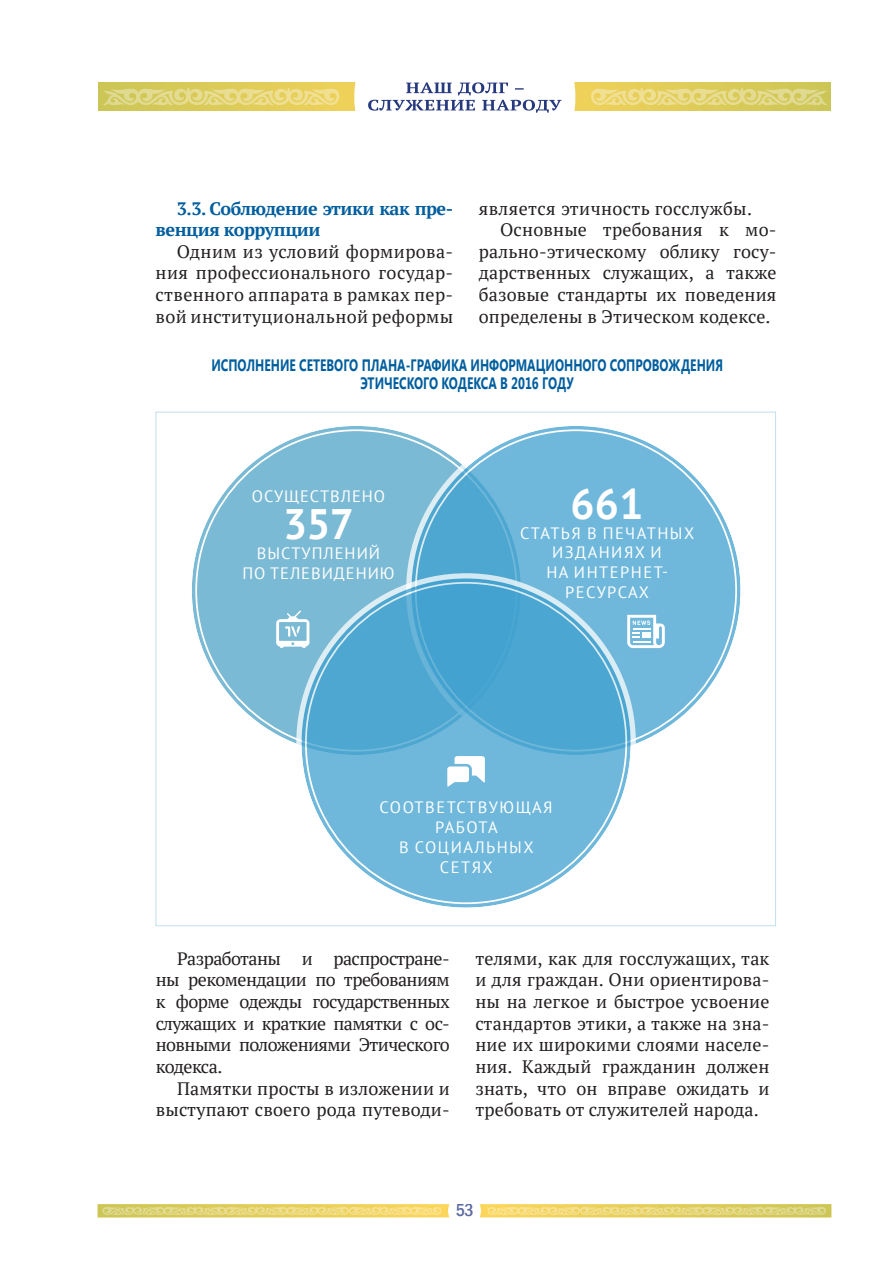
<style>
.page{position:relative;width:893px;height:1263px;background:#fff}
.page>*{position:absolute;margin:0;border:0;box-sizing:border-box;transform-origin:0 0}
.t1{font:700 42.6px "PT Sans";letter-spacing:-.005em;color:#fff}
.t2{font:18px/21.6px "PT Serif";letter-spacing:.01em;color:#231f20;text-align:justify}
.t3{font:700 18px/21.6px "PT Serif";letter-spacing:-.025em;color:#005e9e}
.t4{font:500 condensed 18px "Franklin Gothic";color:#26397f}
.t5{font:700 16.5px "Segoe UI";color:#005e9e;scale:.73 1}
.t6{font:16.5px/19.8px "PT Sans";letter-spacing:.085em;color:#fff;text-align:center}
.t7{font:16.5px "PT Sans";letter-spacing:.06em;color:#fff}
</style>
<div class="page">
<svg style="left:98px;top:1204px;width:733px;height:13px;background:#e8d675"></svg>
<svg style="left:98px;top:82px;width:733px;height:29px;background:#decb58"></svg>
<svg style="left:354px;top:82px;width:221px;height:29px"></svg>
<svg style="left:368px;top:82px;width:194px;height:31px"></svg>
<svg style="left:590px;top:87px;width:238px;height:20px;background:#e2d375"></svg>
<svg style="left:103px;top:87px;width:238px;height:20px;background:#e2d475"></svg>
<svg style="left:192px;top:426px;width:329px;height:329px;background:#81bdd6"></svg>
<svg style="left:411px;top:426px;width:329px;height:329px;background:#70b8db"></svg>
<svg style="left:302px;top:578px;width:329px;height:329px;background:#60b0d6"></svg>
<svg style="left:276px;top:610px;width:33px;height:38px"></svg>
<svg style="left:627px;top:615px;width:38px;height:33px"></svg>
<svg style="left:447px;top:756px;width:38px;height:30px"></svg>
<p class="t3" style="left:156px;top:198px;width:299px;text-indent:21px">3.3. Соблюдение этики как пре&shy;венция коррупции</p>
<p class="t2" style="left:156px;top:241px;width:299px;text-indent:21px">Одним из условий формирова&shy;ния профессионального государ&shy;ственного аппарата в рамках пер&shy;вой институциональной реформы</p>
<p class="t2" style="left:479px;top:198px;width:275px">является этичность госслужбы.</p>
<p class="t2" style="left:479px;top:220px;width:299px;text-indent:21px">Основные требования к мо&shy;рально-этическому облику госу&shy;дарственных служащих, а также базовые стандарты их поведения определены в Этическом кодексе.</p>
<p class="t5" style="left:211px;top:353px;width:702px">ИСПОЛНЕНИЕ СЕТЕВОГО ПЛАНА-ГРАФИКА ИНФОРМАЦИОННОГО СОПРОВОЖДЕНИЯ</p>
<p class="t5" style="left:361px;top:371px;width:294px">ЭТИЧЕСКОГО КОДЕКСА В 2016 ГОДУ</p>
<p class="t7" style="left:252px;top:486px;width:135px">ОСУЩЕСТВЛЕНО</p>
<p class="t1" style="left:283px;top:496px;width:72px">357</p>
<p class="t7" style="left:257px;top:542px;width:125px">ВЫСТУПЛЕНИЙ</p>
<p class="t7" style="left:242px;top:562px;width:154px">ПО ТЕЛЕВИДЕНИЮ</p>
<p class="t1" style="left:570px;top:476px;width:75px">661</p>
<p class="t6" style="left:520px;top:523px;width:176px">СТАТЬЯ В ПЕЧАТНЫХ<br>ИЗДАНИЯХ И<br>НА ИНТЕРНЕТ-<br>РЕСУРСАХ</p>
<p class="t6" style="left:379px;top:797px;width:175px">СООТВЕТСТВУЮЩАЯ<br>РАБОТА</p>
<p class="t6" style="left:399px;top:837px;width:136px">В СОЦИАЛЬНЫХ<br>СЕТЯХ</p>
<p class="t2" style="left:156px;top:948px;width:296px;text-indent:21px">Разработаны и распростране&shy;ны рекомендации по требованиям к форме одежды государственных служащих и краткие памятки с ос&shy;новными положениями Этического кодекса.</p>
<p class="t2" style="left:156px;top:1078px;width:296px;text-align:right">Памятки просты в изложении и выступают своего рода путеводи-</p>
<p class="t2" style="left:475px;top:948px;width:296px">телями, как для госслужащих, так и для граждан. Они ориентирова&shy;ны на легкое и быстрое усвоение стандартов этики, а также на зна&shy;ние их широкими слоями населе&shy;ния. Каждый гражданин должен знать, что он вправе ожидать и требовать от служителей народа.</p>
<p class="t4" style="left:455px;top:1199px;width:20px">53</p>
</div>
